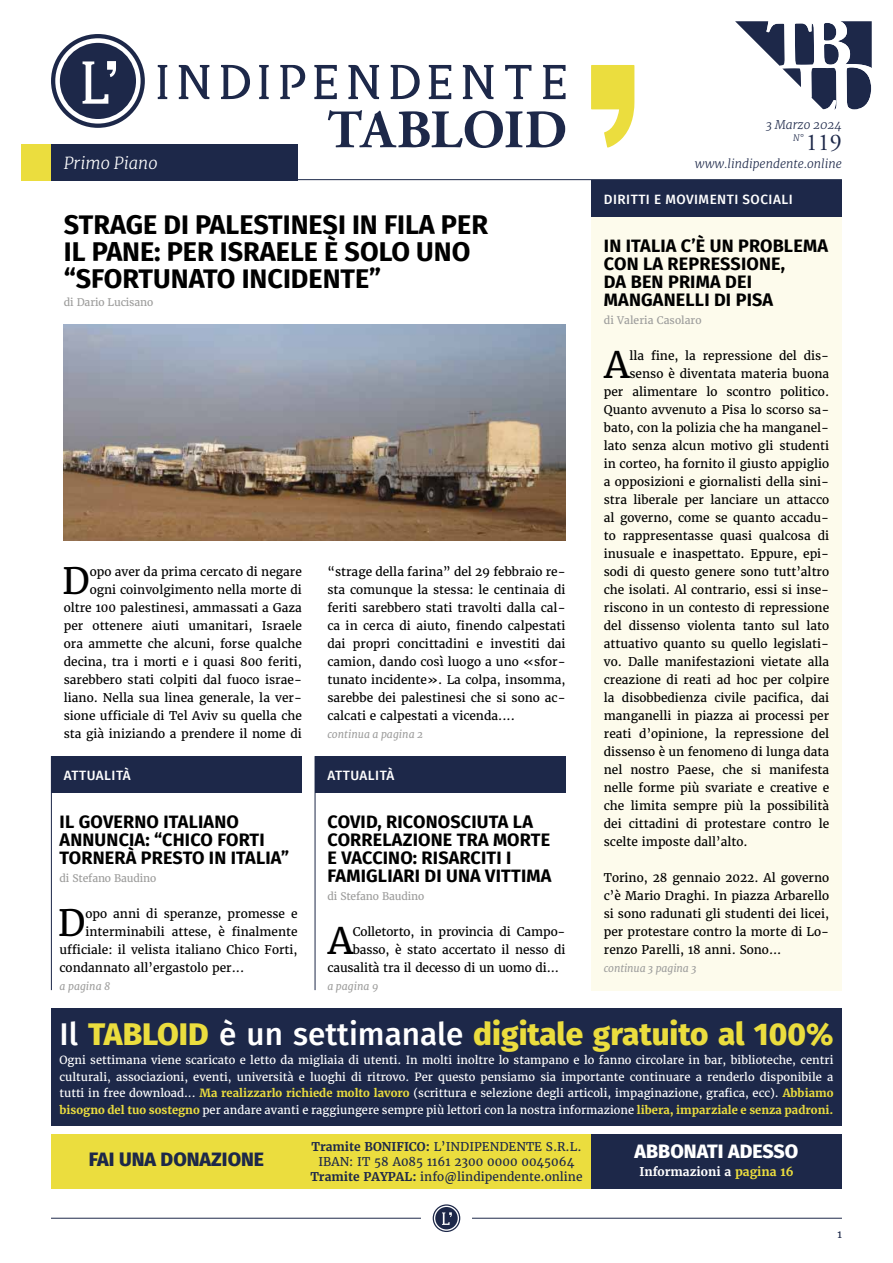
<style>
.page{position:relative;width:893px;height:1263px;background:#fff}
.page>*{position:absolute;margin:0;border:0;box-sizing:border-box;transform-origin:0 0}
.t1{font:700 54px "Adobe Garamond Pro";color:#1d2849}
.t2{font:36.15px "Merriweather";color:#000}
.t3{font:800 31.5px "Fira Sans";color:#ebdd3e}
.t4{font:700 27px/27px "Fira Sans";color:#000}
.t5{font:24px "Adobe Garamond Pro";color:#1d2849}
.t6{font:800 19.5px "Fira Sans";color:#1d2849}
.t7{font:800 19.5px "Fira Sans";color:#fff}
.t8{font:700 18px/18px "Fira Sans";letter-spacing:.01em;color:#000}
.t9{font:italic 300 16.5px "Merriweather";color:#fff}
.t10{font:500 13.5px "Fira Sans";letter-spacing:.035em;color:#fff}
.t11{font:12px/18px "Merriweather";color:#000;text-align:justify}
.t12{font:12px/15px "Merriweather";color:#1d2849;text-align:center}
.t13{font:italic 300 12px "Merriweather";color:#1d2849}
.t14{font:700 12px "Merriweather";color:#fff}
.t15{font:11.25px/16.5px "Merriweather";color:#fff;text-align:justify}
.t16{font:10.5px "Merriweather";letter-spacing:-.015em;color:#9d9d9c}
.t17{font:italic 10.5px "Merriweather";color:#9d9d9c}
.t18{font:10.5px "Merriweather";color:#1d2849}
.t19{font:italic 300 9px "Merriweather";color:#1d2849}
.s1{font-weight:500;color:#fff}
.s2{font-weight:700;color:#ebdd3e}
.s3{font-weight:700}
.s4{color:#ebdd3e}
</style>
<div class="page">
<svg style="left:429px;top:65px;width:22px;height:34px"></svg>
<svg style="left:543px;top:65px;width:23px;height:34px"></svg>
<svg style="left:158px;top:65px;width:9px;height:34px"></svg>
<svg style="left:259px;top:65px;width:10px;height:34px"></svg>
<svg style="left:280px;top:65px;width:57px;height:34px"></svg>
<svg style="left:505px;top:65px;width:26px;height:34px"></svg>
<svg style="left:221px;top:65px;width:29px;height:34px"></svg>
<svg style="left:391px;top:65px;width:29px;height:34px"></svg>
<svg style="left:463px;top:65px;width:30px;height:34px"></svg>
<svg style="left:51px;top:34px;width:94px;height:94px"></svg>
<svg style="left:348px;top:65px;width:31px;height:34px"></svg>
<svg style="left:179px;top:65px;width:30px;height:34px"></svg>
<svg style="left:591px;top:65px;width:43px;height:83px"></svg>
<svg style="left:735px;top:21px;width:137px;height:89px"></svg>
<hr style="left:51px;top:179px;width:791px;height:1px;background:#1d2849">
<hr style="left:51px;top:1218px;width:370px;height:1px;background:#1d2849">
<hr style="left:472px;top:1218px;width:370px;height:1px;background:#1d2849">
<svg style="left:433px;top:1204px;width:27px;height:28px"></svg>
<div style="left:591px;top:180px;width:251px;height:810px;background:#fdfbec"></div>
<div style="left:51px;top:1008px;width:791px;height:117px;background:#1d2849"></div>
<div style="left:51px;top:1134px;width:251px;height:54px;background:#ebdd3e"></div>
<div style="left:302px;top:1134px;width:289px;height:54px;background:#ebdd3e"></div>
<div style="left:591px;top:1134px;width:251px;height:54px;background:#1d2849"></div>
<div style="left:51px;top:144px;width:247px;height:36px;background:#1d2849"></div>
<div style="left:21px;top:144px;width:30px;height:36px;background:#ebdd3e"></div>
<div style="left:591px;top:180px;width:251px;height:36px;background:#1d2849"></div>
<div style="left:315px;top:756px;width:250px;height:36px;background:#1d2849"></div>
<hr style="left:315px;top:756px;width:1px;height:234px;background:#1d2849">
<div style="left:51px;top:756px;width:251px;height:36px;background:#1d2849"></div>
<hr style="left:51px;top:756px;width:1px;height:234px;background:#1d2849">
<img style="left:64px;top:324px;width:502px;height:216px">
<h3 class="t9" style="left:64px;top:152px;width:95px">Primo Piano</h3>
<h1 class="t1" style="left:327px;top:99px;width:241px">TABLOID</h1>
<h3 class="t4" style="left:64px;top:209px;width:426px">STRAGE DI PALESTINESI IN FILA PER<br>IL PANE: PER ISRAELE È SOLO UNO “SFORTUNATO INCIDENTE”</h3>
<p class="t16" style="left:64px;top:296px;width:91px">di Dario Lucisano</p>
<p class="t11" style="left:64px;top:563px;width:240px;text-align:right">opo aver da prima cercato di negare ogni coinvolgimento nella morte di oltre 100 palestinesi, ammassati a Gaza per ottenere aiuti umanitari, Israele ora ammette che alcuni, forse qualche decina, tra i morti e i quasi 800 feriti, sarebbero stati colpiti dal fuoco israe&shy;liano. Nella sua linea generale, la ver&shy;sione ufficiale di Tel Aviv su quella che sta già iniziando a prendere il nome di</p>
<p class="t11" style="left:327px;top:563px;width:240px">“strage della farina” del 29 febbraio re&shy;sta comunque la stessa: le centinaia di feriti sarebbero stati travolti dalla cal&shy;ca in cerca di aiuto, finendo calpestati dai propri concittadini e investiti dai camion, dando così luogo a uno «sfor&shy;tunato incidente». La colpa, insomma, sarebbe dei palestinesi che si sono ac&shy;calcati e calpestati a vicenda....</p>
<h2 class="t2" style="left:62px;top:558px;width:29px">D</h2>
<p class="t17" style="left:327px;top:728px;width:97px">continua a pagina 2</p>
<p class="t10" style="left:327px;top:765px;width:68px">ATTUALITÀ</p>
<h3 class="t8" style="left:327px;top:811px;width:225px">COVID, RICONOSCIUTA LA<br>CORRELAZIONE TRA MORTE<br>E VACCINO: RISARCITI I<br>FAMIGLIARI DI UNA VITTIMA</h3>
<p class="t16" style="left:327px;top:890px;width:98px">di Stefano Baudino</p>
<h2 class="t2" style="left:328px;top:918px;width:26px">A</h2>
<p class="t11" style="left:353px;top:923px;width:214px">Colletorto, in provincia di Campo-</p>
<p class="t10" style="left:64px;top:765px;width:68px">ATTUALITÀ</p>
<h3 class="t8" style="left:60px;top:811px;width:231px">IL GOVERNO ITALIANO<br>ANNUNCIA: “CHICO FORTI<br>TORNERÀ PRESTO IN ITALIA”</h3>
<p class="t16" style="left:60px;top:872px;width:98px">di Stefano Baudino</p>
<h2 class="t2" style="left:58px;top:900px;width:29px">D</h2>
<p class="t11" style="left:85px;top:905px;width:214px">opo anni di speranze, promesse e</p>
<p class="t11" style="left:85px;top:923px;width:214px">interminabili attese, è finalmente</p>
<p class="t11" style="left:60px;top:941px;width:240px">ufficiale: il velista italiano Chico Forti,</p>
<p class="t11" style="left:60px;top:959px;width:186px">condannato all’ergastolo per...</p>
<p class="t17" style="left:60px;top:980px;width:52px">a pagina 8</p>
<p class="t11" style="left:353px;top:941px;width:214px">basso, è stato accertato il nesso di</p>
<p class="t11" style="left:327px;top:959px;width:233px">causalità tra il decesso di un uomo di...</p>
<p class="t17" style="left:327px;top:980px;width:53px">a pagina 9</p>
<p class="t13" style="left:766px;top:118px;width:78px">3 Marzo 2024</p>
<p class="t19" style="left:793px;top:132px;width:12px">N°</p>
<h3 class="t5" style="left:806px;top:128px;width:37px">119</h3>
<p class="t13" style="left:695px;top:156px;width:149px">www.lindipendente.online</p>
<p class="t10" style="left:604px;top:189px;width:190px">DIRITTI E MOVIMENTI SOCIALI</p>
<h3 class="t8" style="left:604px;top:235px;width:226px">IN ITALIA C’È UN PROBLEMA<br>CON LA REPRESSIONE,<br>DA BEN PRIMA DEI<br>MANGANELLI DI PISA</h3>
<p class="t16" style="left:604px;top:314px;width:99px">di Valeria Casolaro</p>
<h2 class="t2" style="left:604px;top:342px;width:26px">A</h2>
<p class="t11" style="left:629px;top:347px;width:201px">lla fine, la repressione del dis-</p>
<p class="t11" style="left:629px;top:365px;width:201px">senso è diventata materia buona</p>
<p class="t11" style="left:604px;top:383px;width:227px">per alimentare lo scontro politico.</p>
<p class="t11" style="left:604px;top:401px;width:227px">Quanto avvenuto a Pisa lo scorso sa-</p>
<p class="t11" style="left:604px;top:419px;width:227px">bato, con la polizia che ha manganel-</p>
<p class="t11" style="left:604px;top:437px;width:227px">lato senza alcun motivo gli studenti</p>
<p class="t11" style="left:604px;top:455px;width:227px">in corteo, ha fornito il giusto appiglio</p>
<p class="t11" style="left:604px;top:473px;width:227px">a opposizioni e giornalisti della sini-</p>
<p class="t11" style="left:604px;top:491px;width:227px">stra liberale per lanciare un attacco</p>
<p class="t11" style="left:604px;top:509px;width:227px">al governo, come se quanto accadu-</p>
<p class="t11" style="left:604px;top:527px;width:227px">to rappresentasse quasi qualcosa di</p>
<p class="t11" style="left:604px;top:545px;width:227px">inusuale e inaspettato. Eppure, epi-</p>
<p class="t11" style="left:604px;top:563px;width:227px">sodi di questo genere sono tutt’altro</p>
<p class="t11" style="left:604px;top:581px;width:227px">che isolati. Al contrario, essi si inse-</p>
<p class="t11" style="left:604px;top:599px;width:227px">riscono in un contesto di repressione</p>
<p class="t11" style="left:604px;top:617px;width:227px">del dissenso violenta tanto sul lato</p>
<p class="t11" style="left:604px;top:635px;width:227px">attuativo quanto su quello legislati-</p>
<p class="t11" style="left:604px;top:653px;width:227px">vo. Dalle manifestazioni vietate alla</p>
<p class="t11" style="left:604px;top:671px;width:227px">creazione di reati ad hoc per colpire</p>
<p class="t11" style="left:604px;top:689px;width:227px">la disobbedienza civile pacifica, dai</p>
<p class="t11" style="left:604px;top:707px;width:227px">manganelli in piazza ai processi per</p>
<p class="t11" style="left:604px;top:725px;width:227px">reati d’opinione, la repressione del</p>
<p class="t11" style="left:604px;top:743px;width:227px">dissenso è un fenomeno di lunga data</p>
<p class="t11" style="left:604px;top:761px;width:227px">nel nostro Paese, che si manifesta</p>
<p class="t11" style="left:604px;top:779px;width:227px">nelle forme più svariate e creative e</p>
<p class="t11" style="left:604px;top:797px;width:227px">che limita sempre più la possibilità</p>
<p class="t11" style="left:604px;top:815px;width:227px">dei cittadini di protestare contro le</p>
<p class="t11" style="left:604px;top:833px;width:145px">scelte imposte dall’alto.</p>
<p class="t11" style="left:604px;top:869px;width:227px">Torino, 28 gennaio 2022. Al governo c’è Mario Draghi. In piazza Arbarello si sono radunati gli studenti dei licei, per protestare contro la morte di Lo&shy;renzo Parelli, 18 anni. Sono...</p>
<p class="t17" style="left:604px;top:962px;width:94px">continua 3 pagina 3</p>
<h3 class="t3" style="left:60px;top:1006px;width:775px"><span class="s1">Il</span> TABLOID <span class="s1">è un settimanale</span> digitale gratuito al 100%</h3>
<p class="t15" style="left:60px;top:1052px;width:775px">Ogni settimana viene scaricato e letto da migliaia di utenti. In molti inoltre lo stampano e lo fanno circolare in bar, biblioteche, centri culturali, associazioni, eventi, università e luoghi di ritrovo. Per questo pensiamo sia importante continuare a renderlo disponibile a tutti in free download... <span class="s2">Ma realizzarlo richiede molto lavoro</span> (scrittura e selezione degli articoli, impaginazione, grafica, ecc). <span class="s2">Abbiamo bisogno del tuo sostegno</span> per andare avanti e raggiungere sempre più lettori con la nostra informazione <span class="s2">libera, imparziale e senza padroni.</span></p>
<h3 class="t6" style="left:89px;top:1142px;width:177px">FAI UNA DONAZIONE</h3>
<p class="t12" style="left:310px;top:1139px;width:274px"><span class="s3">Tramite BONIFICO:</span> L’INDIPENDENTE S.R.L.<br>IBAN: IT 58 A085 1161 2300 0000 0045064<br><span class="s3">Tramite PAYPAL:</span> info@lindipendente.online</p>
<h3 class="t7" style="left:635px;top:1134px;width:165px">ABBONATI ADESSO</h3>
<p class="t14" style="left:639px;top:1164px;width:156px">Informazioni a <span class="s4">pagina 16</span></p>
<p class="t18" style="left:837px;top:1227px;width:6px">1</p>
</div>
